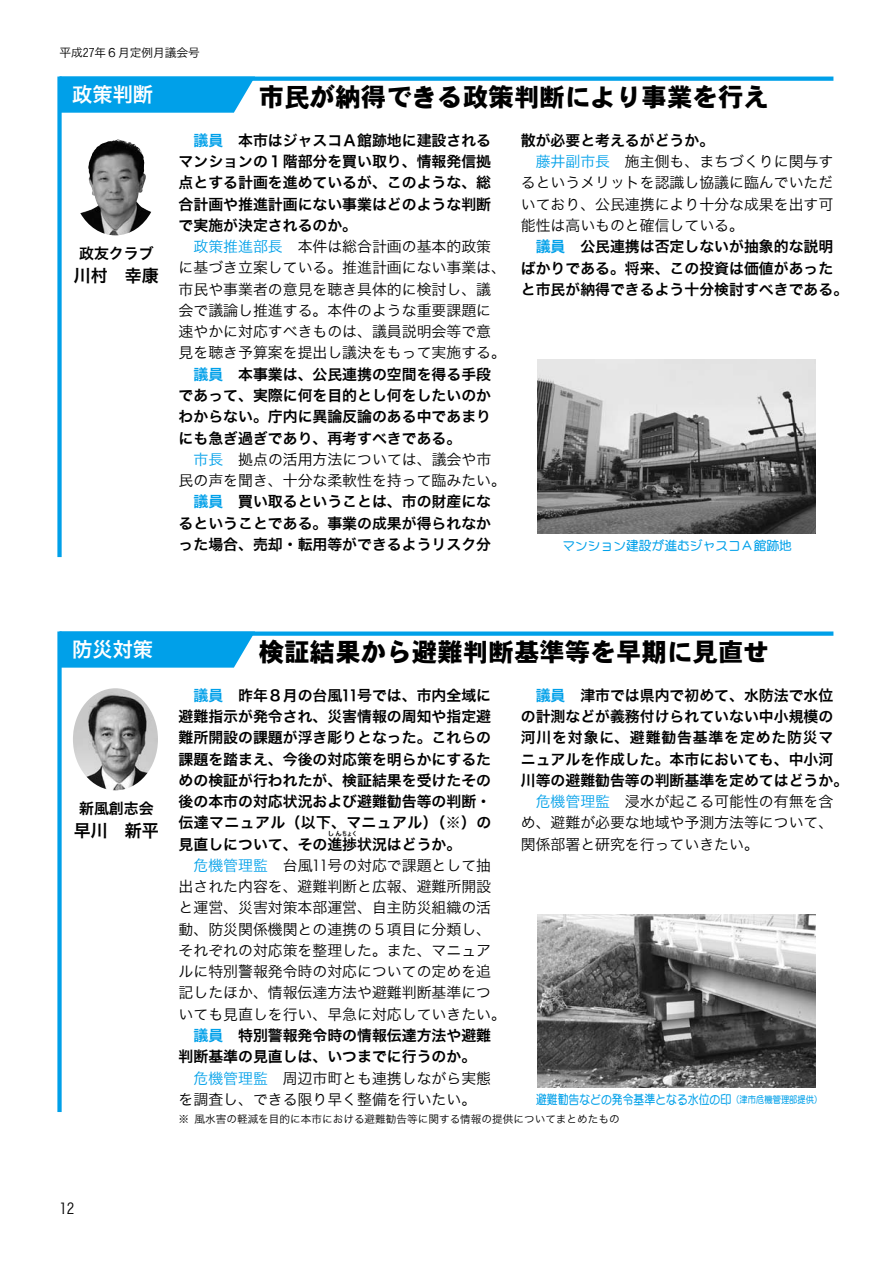
<style>
.page{position:relative;width:893px;height:1263px;background:#fff}
.page>*{position:absolute;margin:0;border:0;box-sizing:border-box;transform-origin:0 0}
.t1{font:25.5px "DFHS Gothic W9 WIN RKSJ H";color:#000}
.t2{font:20.25px "Hiragino Kaku W6 90 ms RKSJ H";color:#fff}
.t3{font:16.95px "Hiragino Kaku W6 90 ms RKSJ H";color:#000}
.t4{font:14.85px/21.3px "Hiragino Kaku W6 90 ms RKSJ H";color:#000;text-align:justify}
.t5{font:14.85px/21.3px "Hiragino Kaku W3 90 ms RKSJ H";color:#000}
.t6{font:12.75px "DF Maru Gothic Bd WIN RKSJ H";color:#00a0e9;scale:.85 1}
.t7{font:12.75px "DF Maru Gothic Bd WIN RKSJ H";color:#00a0e9}
.t8{font:11.7px "Hiragino Kaku W3 90 ms RKSJ H";color:#000}
.t9{font:10.65px "Hiragino Kaku W3 90 ms RKSJ H";color:#000}
.t10{font:6.45px "Hiragino Kaku W6 90 ms RKSJ H";letter-spacing:.04em;color:#000}
.s1{color:#00a0e9}
.s2{font-size:9.6px}
</style>
<div class="page">
<svg style="left:255px;top:77px;width:578px;height:4px;background:#0ca4ea"></svg>
<svg style="left:62px;top:77px;width:193px;height:36px;background:#0fa5ea"></svg>
<div style="left:57px;top:77px;width:5px;height:480px;background:#00a0e9"></div>
<img style="left:88px;top:139px;width:30px;height:50px">
<div style="left:60px;top:631px;width:773px;height:5px;background:#00a0e9"></div>
<svg style="left:62px;top:631px;width:193px;height:37px"></svg>
<div style="left:57px;top:631px;width:5px;height:481px;background:#00a0e9"></div>
<img style="left:73px;top:688px;width:85px;height:102px">
<img style="left:538px;top:914px;width:277px;height:173px">
<img style="left:538px;top:360px;width:277px;height:173px">
<p class="t8" style="left:60px;top:47px;width:142px">平成27年６月定例月議会号</p>
<h2 class="t2" style="left:72px;top:84px;width:82px">政策判断</h2>
<h1 class="t1" style="left:259px;top:84px;width:512px">市民が納得できる政策判断により事業を行え</h1>
<p class="t4" style="left:79px;top:243px;width:76px">政友クラブ</p>
<p class="t3" style="left:74px;top:267px;width:87px">川村　幸康</p>
<p class="t4" style="left:179px;top:130px;width:314px;text-indent:15px"><span class="s1">議員</span>　本市はジャスコＡ館跡地に建設されるマンションの１階部分を買い取り、情報発信拠点とする計画を進めているが、このような、総合計画や推進計画にない事業はどのような判断で実施が決定されるのか。</p>
<p class="t5" style="left:179px;top:236px;width:329px;text-indent:15px"><span class="s1">政策推進部長</span>　本件は総合計画の基本的政策に基づき立案している。推進計画にない事業は、市民や事業者の意見を聴き具体的に検討し、議会で議論し推進する。本件のような重要課題に速やかに対応すべきものは、議員説明会等で意見を聴き予算案を提出し議決をもって実施する。</p>
<p class="t4" style="left:179px;top:364px;width:314px"><span class="s1">　議員</span>　本事業は、公民連携の空間を得る手段であって、実際に何を目的とし何をしたいのかわからない。庁内に異論反論のある中であまりにも急ぎ過ぎであり、再考すべきである。</p>
<p class="t5" style="left:179px;top:449px;width:329px;text-align:center"><span class="s1">市長</span> 拠点の活用方法については、議会や市<br>民の声を聞き、十分な柔軟性を持って臨みたい。</p>
<p class="t4" style="left:179px;top:492px;width:314px"><span class="s1">　議員</span>　買い取るということは、市の財産になるということである。事業の成果が得られなかった場合、売却・転用等ができるようリスク分</p>
<p class="t4" style="left:521px;top:130px;width:195px">散が必要と考えるがどうか。</p>
<p class="t5" style="left:521px;top:151px;width:314px;text-align:justify;text-indent:15px"><span class="s1">藤井副市長</span>　施主側も、まちづくりに関与するというメリットを認識し協議に臨んでいただいており、公民連携により十分な成果を出す可能性は高いものと確信している。</p>
<p class="t4" style="left:521px;top:237px;width:329px;text-align:left;text-indent:15px"><span class="s1">議員</span>　公民連携は否定しないが抽象的な説明ばかりである。将来、この投資は価値があったと市民が納得できるよう十分検討すべきである。</p>
<p class="t7" style="left:562px;top:539px;width:231px">マンション建設が進むジャスコＡ館跡地</p>
<h2 class="t2" style="left:72px;top:639px;width:82px">防災対策</h2>
<h1 class="t1" style="left:259px;top:639px;width:512px">検証結果から避難判断基準等を早期に見直せ</h1>
<p class="t4" style="left:79px;top:798px;width:76px">新風創志会</p>
<p class="t3" style="left:74px;top:822px;width:87px">早川　新平</p>
<p class="t4" style="left:179px;top:685px;width:314px;text-indent:15px"><span class="s1">議員</span>　昨年８月の台風11号では、市内全域に避難指示が発令され、災害情報の周知や指定避難所開設の課題が浮き彫りとなった。これらの課題を踏まえ、今後の対応策を明らかにするための検証が行われたが、検証結果を受けたその後の本市の対応状況および避難勧告等の判断・伝達マニュアル（以下、マニュアル）（※）の見直しについて、その進捗状況はどうか。</p>
<p class="t10" style="left:328px;top:830px;width:31px">しんちょく</p>
<p class="t5" style="left:179px;top:855px;width:329px;text-indent:15px"><span class="s1">危機管理監</span>　台風11号の対応で課題として抽出された内容を、避難判断と広報、避難所開設と運営、災害対策本部運営、自主防災組織の活動、防災関係機関との連携の５項目に分類し、それぞれの対応策を整理した。また、マニュアルに特別警報発令時の対応についての定めを追記したほか、情報伝達方法や避難判断基準についても見直しを行い、早急に対応していきたい。</p>
<p class="t4" style="left:179px;top:1025px;width:314px;text-indent:15px"><span class="s1">議員</span>　特別警報発令時の情報伝達方法や避難判断基準の見直しは、いつまでに行うのか。</p>
<p class="t5" style="left:179px;top:1068px;width:314px;text-indent:15px"><span class="s1">危機管理監</span>　周辺市町とも連携しながら実態を調査し、できる限り早く整備を行いたい。</p>
<p class="t4" style="left:521px;top:685px;width:329px;text-align:left;text-indent:15px"><span class="s1">議員</span>　津市では県内で初めて、水防法で水位の計測などが義務付けられていない中小規模の河川を対象に、避難勧告基準を定めた防災マニュアルを作成した。本市においても、中小河川等の避難勧告等の判断基準を定めてはどうか。</p>
<p class="t5" style="left:521px;top:791px;width:314px;text-align:justify;text-indent:15px"><span class="s1">危機管理監</span>　浸水が起こる可能性の有無を含め、避難が必要な地域や予測方法等について、関係部署と研究を行っていきたい。</p>
<p class="t6" style="left:536px;top:1093px;width:338px">避難勧告などの発令基準となる水位の印<span class="s2">（津市危機管理部提供）</span></p>
<p class="t9" style="left:179px;top:1114px;width:443px">※ 風水害の軽減を目的に本市における避難勧告等に関する情報の提供についてまとめたもの</p>
<p class="t5" style="left:60px;top:1199px;width:16px">12</p>
</div>
